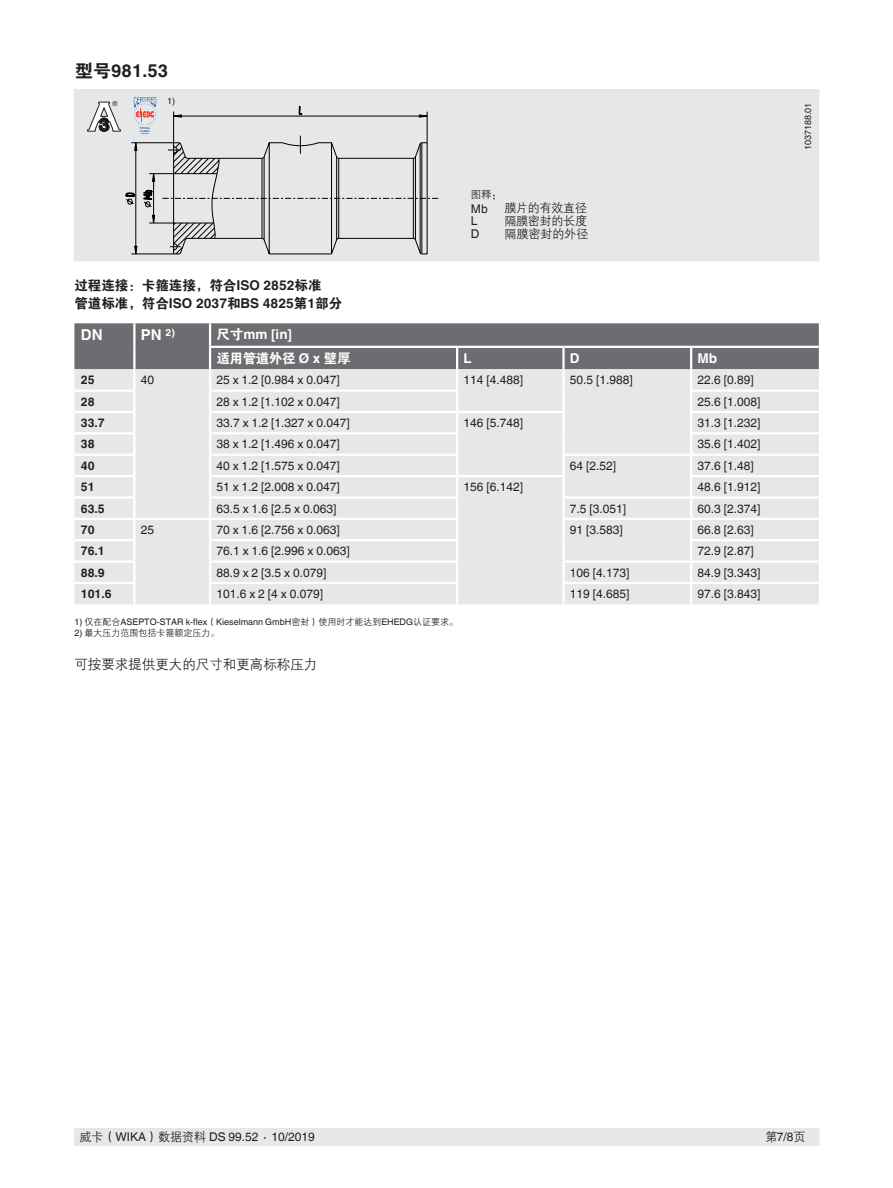
<style>
.page{position:relative;width:893px;height:1188px;background:#fff}
.page>*{position:absolute;margin:0;border:0;box-sizing:border-box;transform-origin:0 0}
.t1{font:700 18px "Helvetica World";color:#231f20}
.t2{font:700 15px "Helvetica World";color:#fff}
.t3{font:700 13.5px "Helvetica World";color:#231f20}
.t4{font:13.5px "FZDHTJW GB1 0";color:#231f20}
.t5{font:13.5px "FZZDXJW GB1 0";color:#231f20}
.t6{font:700 13.5px "Helvetica World";color:#fff}
.t7{font:13.5px "FZDHTJW GB1 0";letter-spacing:-.03em;color:#fff}
.t8{font:12px/12.8px "Helvetica World";color:#231f20}
.t9{font:700 12px "Helvetica World";color:#231f20}
.t10{font:12px/13.5px "FZZDXJW GB1 0";letter-spacing:-.015em;color:#231f20}
.t11{font:10.5px "FZZDXJW GB1 0";color:#231f20}
.t12{font:9px "Helvetica World";color:#231f20}
.t13{font:9px "FZZDXJW GB1 0";color:#231f20}
.t14{font:6.9px "Arial";color:#231f20}
.t15{font:700 2.55px/3px "Arial";color:#0a4fa2}
.s1{font-family:"FZDHTJW GB1 0";font-weight:400}
.s2{font-family:"Helvetica World";font-weight:700}
.s3{font-family:"FZZDXJW GB1 0"}
.s4{font-family:"Helvetica World"}
</style>
<div class="page">
<div style="left:75px;top:1128px;width:744px;height:17px;background:#e6e7e9"></div>
<div style="left:74px;top:89px;width:745px;height:172px;background:#e6e7e9"></div>
<svg style="left:87px;top:97px;width:351px;height:158px"></svg>
<div style="left:74px;top:323px;width:745px;height:46px;background:#6c6d70"></div>
<div style="left:74px;top:369px;width:745px;height:235px;background:#e6e7e9"></div>
<hr style="left:209px;top:323px;width:2px;height:23px;background:#fff">
<hr style="left:209px;top:346px;width:248px;height:2px;background:#fff">
<hr style="left:457px;top:346px;width:106px;height:2px;background:#fff">
<hr style="left:563px;top:346px;width:128px;height:2px;background:#fff">
<hr style="left:691px;top:346px;width:128px;height:2px;background:#fff">
<hr style="left:133px;top:323px;width:2px;height:24px;background:#fff">
<hr style="left:133px;top:347px;width:2px;height:22px;background:#fff">
<hr style="left:209px;top:348px;width:2px;height:21px;background:#fff">
<hr style="left:456px;top:348px;width:2px;height:21px;background:#fff">
<hr style="left:562px;top:348px;width:3px;height:21px;background:#fff">
<hr style="left:690px;top:348px;width:2px;height:21px;background:#fff">
<hr style="left:74px;top:390px;width:61px;height:2px;background:#fff">
<hr style="left:209px;top:390px;width:249px;height:2px;background:#fff">
<hr style="left:690px;top:390px;width:129px;height:2px;background:#fff">
<hr style="left:74px;top:411px;width:61px;height:2px;background:#fff">
<hr style="left:209px;top:411px;width:248px;height:2px;background:#fff">
<hr style="left:690px;top:411px;width:129px;height:2px;background:#fff">
<hr style="left:74px;top:432px;width:61px;height:3px;background:#fff">
<hr style="left:209px;top:432px;width:249px;height:3px;background:#fff">
<hr style="left:690px;top:432px;width:129px;height:3px;background:#fff">
<hr style="left:74px;top:454px;width:61px;height:2px;background:#fff">
<hr style="left:209px;top:454px;width:249px;height:2px;background:#fff">
<hr style="left:691px;top:454px;width:128px;height:2px;background:#fff">
<hr style="left:74px;top:475px;width:61px;height:2px;background:#fff">
<hr style="left:209px;top:475px;width:248px;height:2px;background:#fff">
<hr style="left:690px;top:475px;width:129px;height:2px;background:#fff">
<hr style="left:74px;top:496px;width:61px;height:3px;background:#fff">
<hr style="left:209px;top:496px;width:249px;height:3px;background:#fff">
<hr style="left:691px;top:496px;width:128px;height:3px;background:#fff">
<hr style="left:74px;top:518px;width:60px;height:2px;background:#fff">
<hr style="left:210px;top:518px;width:248px;height:2px;background:#fff">
<hr style="left:691px;top:518px;width:128px;height:2px;background:#fff">
<hr style="left:74px;top:539px;width:61px;height:2px;background:#fff">
<hr style="left:209px;top:539px;width:249px;height:2px;background:#fff">
<hr style="left:690px;top:539px;width:129px;height:2px;background:#fff">
<hr style="left:74px;top:560px;width:61px;height:3px;background:#fff">
<hr style="left:209px;top:560px;width:249px;height:3px;background:#fff">
<hr style="left:691px;top:560px;width:128px;height:3px;background:#fff">
<hr style="left:74px;top:582px;width:61px;height:2px;background:#fff">
<hr style="left:209px;top:582px;width:249px;height:2px;background:#fff">
<hr style="left:562px;top:582px;width:129px;height:2px;background:#fff">
<hr style="left:691px;top:582px;width:128px;height:2px;background:#fff">
<hr style="left:690px;top:584px;width:2px;height:20px;background:#fff">
<hr style="left:562px;top:518px;width:129px;height:2px;background:#fff">
<hr style="left:562px;top:560px;width:129px;height:3px;background:#fff">
<hr style="left:690px;top:369px;width:2px;height:21px;background:#fff">
<hr style="left:562px;top:454px;width:129px;height:2px;background:#fff">
<svg style="left:690px;top:392px;width:2px;height:190px"></svg>
<hr style="left:562px;top:496px;width:129px;height:3px;background:#fff">
<hr style="left:456px;top:369px;width:2px;height:21px;background:#fff">
<hr style="left:562px;top:369px;width:3px;height:22px;background:#fff">
<hr style="left:562px;top:391px;width:3px;height:20px;background:#fff">
<hr style="left:457px;top:411px;width:108px;height:2px;background:#fff">
<hr style="left:562px;top:413px;width:3px;height:20px;background:#fff">
<hr style="left:562px;top:433px;width:3px;height:21px;background:#fff">
<hr style="left:562px;top:456px;width:3px;height:19px;background:#fff">
<hr style="left:457px;top:475px;width:108px;height:2px;background:#fff">
<hr style="left:562px;top:477px;width:3px;height:19px;background:#fff">
<hr style="left:562px;top:499px;width:3px;height:19px;background:#fff">
<hr style="left:562px;top:520px;width:3px;height:20px;background:#fff">
<hr style="left:562px;top:540px;width:3px;height:20px;background:#fff">
<svg style="left:456px;top:392px;width:2px;height:190px"></svg>
<hr style="left:562px;top:563px;width:3px;height:19px;background:#fff">
<hr style="left:456px;top:584px;width:2px;height:20px;background:#fff">
<hr style="left:562px;top:584px;width:3px;height:20px;background:#fff">
<hr style="left:133px;top:369px;width:2px;height:21px;background:#fff">
<hr style="left:209px;top:369px;width:2px;height:21px;background:#fff">
<hr style="left:134px;top:518px;width:76px;height:2px;background:#fff">
<svg style="left:133px;top:392px;width:2px;height:190px"></svg>
<svg style="left:209px;top:392px;width:2px;height:190px"></svg>
<hr style="left:133px;top:584px;width:2px;height:20px;background:#fff">
<hr style="left:209px;top:584px;width:2px;height:20px;background:#fff">
<h1 class="t1" style="left:75px;top:60px;width:94px"><span class="s1">型号</span>981.53</h1>
<p class="t14" style="left:112px;top:99px;width:7px">®</p>
<p class="t15" style="left:140px;top:126px;width:12px">TYPE EL<br>CLASS I</p>
<p class="t12" style="left:167px;top:95px;width:10px">1)</p>
<p class="t11" style="left:471px;top:189px;width:33px">图释：</p>
<p class="t8" style="left:471px;top:202px;width:18px">Mb<br>L</p>
<p class="t10" style="left:504px;top:202px;width:84px">膜片的有效直径隔膜密封的长度</p>
<p class="t8" style="left:471px;top:228px;width:10px">D</p>
<p class="t10" style="left:504px;top:228px;width:85px">隔膜密封的外径</p>
<p class="t4" style="left:74px;top:278px;width:249px">过程连接：卡箍连接，符合<span class="s2">ISO 2852</span>标准</p>
<p class="t3" style="left:74px;top:296px;width:269px"><span class="s1">管道标准，符合</span>ISO 2037<span class="s1">和</span>BS 4825<span class="s1">第</span>1<span class="s1">部分</span></p>
<p class="t2" style="left:81px;top:327px;width:23px">DN</p>
<p class="t2" style="left:141px;top:327px;width:36px">PN <sup>2)</sup></p>
<p class="t6" style="left:216px;top:327px;width:77px"><span class="s1">尺寸</span>mm [in]</p>
<p class="t7" style="left:216px;top:351px;width:136px">适用管道外径 <span class="s2">Ø x</span> 壁厚</p>
<p class="t6" style="left:463px;top:350px;width:10px">L</p>
<p class="t6" style="left:570px;top:350px;width:11px">D</p>
<p class="t6" style="left:697px;top:350px;width:21px">Mb</p>
<p class="t9" style="left:81px;top:373px;width:15px">25</p>
<p class="t8" style="left:141px;top:374px;width:15px">40</p>
<p class="t8" style="left:216px;top:374px;width:125px">25 x 1.2 [0.984 x 0.047]</p>
<p class="t8" style="left:463px;top:374px;width:61px">114 [4.488]</p>
<p class="t8" style="left:570px;top:374px;width:64px">50.5 [1.988]</p>
<p class="t8" style="left:697px;top:374px;width:58px">22.6 [0.89]</p>
<p class="t9" style="left:81px;top:394px;width:15px">28</p>
<p class="t8" style="left:216px;top:395px;width:125px">28 x 1.2 [1.102 x 0.047]</p>
<p class="t8" style="left:697px;top:395px;width:64px">25.6 [1.008]</p>
<p class="t9" style="left:81px;top:416px;width:26px">33.7</p>
<p class="t8" style="left:216px;top:417px;width:135px">33.7 x 1.2 [1.327 x 0.047]</p>
<p class="t8" style="left:463px;top:417px;width:61px">146 [5.748]</p>
<p class="t8" style="left:697px;top:417px;width:64px">31.3 [1.232]</p>
<p class="t9" style="left:81px;top:437px;width:15px">38</p>
<p class="t8" style="left:216px;top:438px;width:125px">38 x 1.2 [1.496 x 0.047]</p>
<p class="t8" style="left:697px;top:438px;width:64px">35.6 [1.402]</p>
<p class="t9" style="left:81px;top:459px;width:15px">40</p>
<p class="t8" style="left:216px;top:459px;width:125px">40 x 1.2 [1.575 x 0.047]</p>
<p class="t8" style="left:570px;top:459px;width:48px">64 [2.52]</p>
<p class="t8" style="left:697px;top:459px;width:58px">37.6 [1.48]</p>
<p class="t9" style="left:81px;top:480px;width:15px">51</p>
<p class="t8" style="left:216px;top:481px;width:125px">51 x 1.2 [2.008 x 0.047]</p>
<p class="t8" style="left:463px;top:481px;width:61px">156 [6.142]</p>
<p class="t8" style="left:697px;top:481px;width:64px">48.6 [1.912]</p>
<p class="t9" style="left:81px;top:501px;width:26px">63.5</p>
<p class="t8" style="left:216px;top:502px;width:122px">63.5 x 1.6 [2.5 x 0.063]</p>
<p class="t8" style="left:570px;top:502px;width:58px">7.5 [3.051]</p>
<p class="t8" style="left:697px;top:502px;width:64px">60.3 [2.374]</p>
<p class="t9" style="left:81px;top:523px;width:15px">70</p>
<p class="t8" style="left:141px;top:523px;width:15px">25</p>
<p class="t8" style="left:216px;top:523px;width:125px">70 x 1.6 [2.756 x 0.063]</p>
<p class="t8" style="left:570px;top:523px;width:54px">91 [3.583]</p>
<p class="t8" style="left:697px;top:523px;width:58px">66.8 [2.63]</p>
<p class="t9" style="left:81px;top:544px;width:26px">76.1</p>
<p class="t8" style="left:216px;top:545px;width:135px">76.1 x 1.6 [2.996 x 0.063]</p>
<p class="t8" style="left:697px;top:545px;width:58px">72.9 [2.87]</p>
<p class="t9" style="left:81px;top:565px;width:26px">88.9</p>
<p class="t8" style="left:216px;top:566px;width:112px">88.9 x 2 [3.5 x 0.079]</p>
<p class="t8" style="left:570px;top:566px;width:61px">106 [4.173]</p>
<p class="t8" style="left:697px;top:566px;width:64px">84.9 [3.343]</p>
<p class="t9" style="left:81px;top:587px;width:32px">101.6</p>
<p class="t8" style="left:216px;top:587px;width:108px">101.6 x 2 [4 x 0.079]</p>
<p class="t8" style="left:570px;top:587px;width:61px">119 [4.685]</p>
<p class="t8" style="left:697px;top:587px;width:64px">97.6 [3.843]</p>
<p class="t12" style="left:74px;top:617px;width:385px">1) <span class="s3">仅在配合</span>ASEPTO-STAR k-flex<span class="s3">（</span>Kieselmann GmbH<span class="s3">密封）使用时才能达到</span>EHEDG<span class="s3">认证要求。</span></p>
<p class="t13" style="left:74px;top:628px;width:147px"><span class="s4">2)</span> 最大压力范围包括卡箍额定压力。</p>
<p class="t5" style="left:74px;top:657px;width:244px">可按要求提供更大的尺寸和更高标称压力</p>
<p class="t12" style="left:803px;top:150px;width:49px;rotate:-90deg">1037188.01</p>
<p class="t8" style="left:80px;top:1131px;width:237px"><span class="s3">威卡（</span>WIKA<span class="s3">）数据资料</span> DS 99.52 ∙ 10/2019</p>
<p class="t8" style="left:765px;top:1131px;width:42px"><span class="s3">第</span>7/8<span class="s3">页</span></p>
</div>
